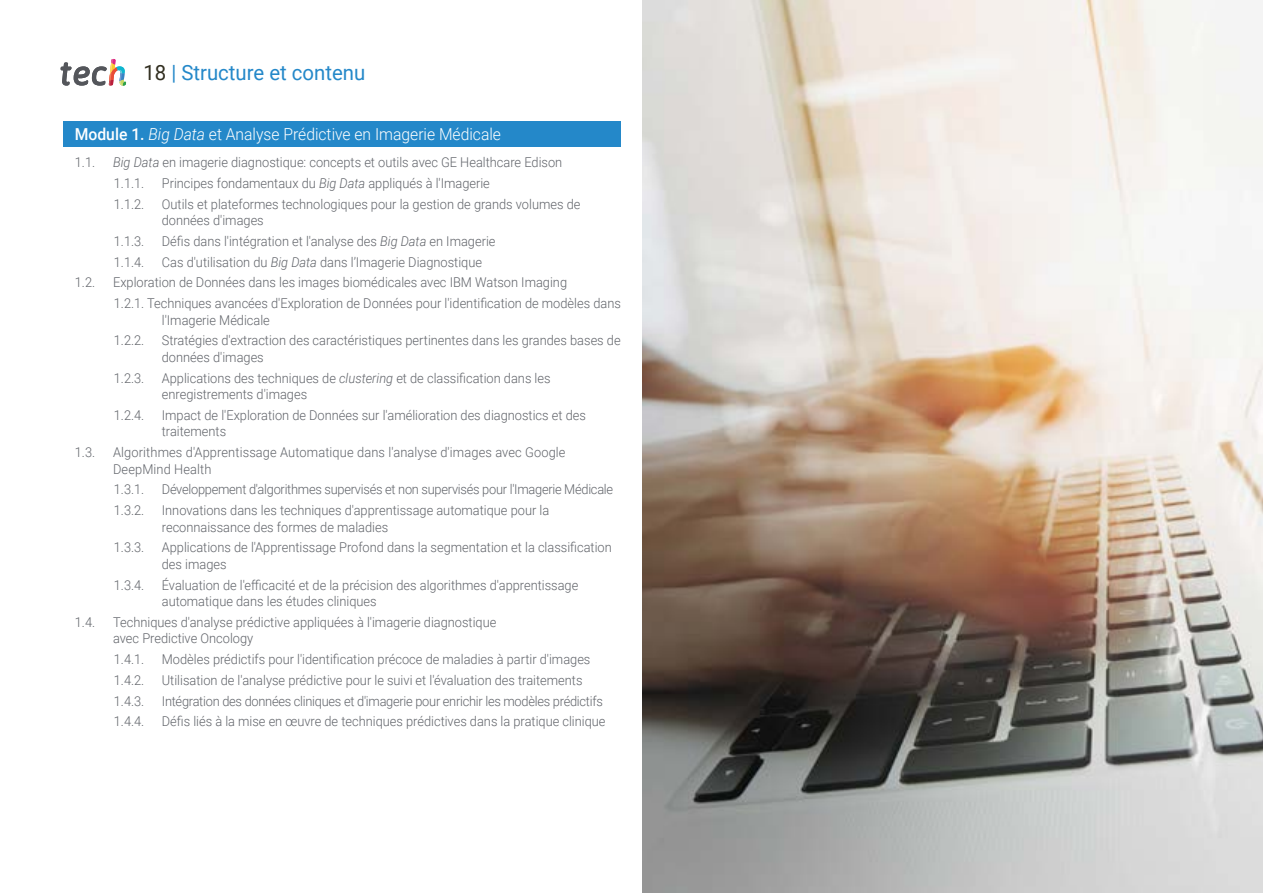
<style>
.page{position:relative;width:1263px;height:893px;background:#fff}
.page>*{position:absolute;margin:0;border:0;box-sizing:border-box;transform-origin:0 0}
.t1{font:21px "Roboto";color:#2488c9}
.t2{font:300 16.5px "Roboto";color:#fff;scale:.95 1}
.t3{font:300 13.5px/16.5px "Roboto";color:#61646a;scale:.95 1}
.t4{font:300 13.5px "Roboto";letter-spacing:-.02em;color:#61646a;scale:.95 1}
.s1{color:#312e20}
.s2{font-weight:500}
.s3{font-style:italic}
</style>
<div class="page">
<div style="left:64px;top:121px;width:557px;height:25px;background:#2488c9"></div>
<img style="left:642px;top:0;width:621px;height:893px">
<svg style="left:61px;top:59px;width:65px;height:27px"></svg>
<h1 class="t1" style="left:144px;top:57px;width:223px"><span class="s1">18</span> | Structure et contenu</h1>
<p class="t2" style="left:75px;top:123px;width:450px"><span class="s2">Module 1.</span> <span class="s3">Big Data</span> et Analyse Prédictive en Imagerie Médicale</p>
<p class="t3" style="left:75px;top:154px;width:23px">1.1.</p>
<p class="t3" style="left:113px;top:151px;width:474px;line-height:20.7px"><span class="s3">Big Data</span> en imagerie diagnostique: concepts et outils avec GE Healthcare Edison<br>1.1.1.</p>
<p class="t3" style="left:162px;top:174px;width:347px">Principes fondamentaux du <span class="s3">Big Data</span> appliqués à l'Imagerie</p>
<p class="t3" style="left:114px;top:195px;width:34px">1.1.2.</p>
<p class="t3" style="left:162px;top:195px;width:442px">Outils et plateformes technologiques pour la gestion de grands volumes de données d'images</p>
<p class="t3" style="left:114px;top:232px;width:34px">1.1.3.</p>
<p class="t3" style="left:162px;top:232px;width:353px">Défis dans l'intégration et l'analyse des <span class="s3">Big Data</span> en Imagerie</p>
<p class="t3" style="left:114px;top:253px;width:34px">1.1.4.</p>
<p class="t3" style="left:162px;top:253px;width:339px">Cas d'utilisation du <span class="s3">Big Data</span> dans l’Imagerie Diagnostique</p>
<p class="t3" style="left:75px;top:274px;width:23px">1.2.</p>
<p class="t3" style="left:113px;top:272px;width:536px;line-height:20.7px">Exploration de Données dans les images biomédicales avec IBM Watson Imaging<br>1.2.1. Techniques avancées d'Exploration de Données pour l'identification de modèles dans</p>
<p class="t3" style="left:162px;top:311px;width:115px">l'Imagerie Médicale</p>
<p class="t3" style="left:114px;top:332px;width:34px">1.2.2.</p>
<p class="t3" style="left:162px;top:332px;width:484px">Stratégies d'extraction des caractéristiques pertinentes dans les grandes bases de données d'images</p>
<p class="t3" style="left:114px;top:369px;width:34px">1.2.3.</p>
<p class="t3" style="left:162px;top:369px;width:411px">Applications des techniques de <span class="s3">clustering</span> et de classification dans les enregistrements d'images</p>
<p class="t3" style="left:114px;top:406px;width:34px">1.2.4.</p>
<p class="t3" style="left:162px;top:406px;width:448px">Impact de l'Exploration de Données sur l'amélioration des diagnostics et des traitements</p>
<p class="t3" style="left:75px;top:443px;width:23px">1.3.</p>
<p class="t3" style="left:113px;top:443px;width:478px">Algorithmes d'Apprentissage Automatique dans l'analyse d'images avec Google<br>DeepMind Health</p>
<p class="t3" style="left:114px;top:481px;width:34px">1.3.1.</p>
<p class="t4" style="left:162px;top:480px;width:477px">Développement d'algorithmes supervisés et non supervisés pour l'Imagerie Médicale</p>
<p class="t3" style="left:114px;top:501px;width:34px">1.3.2.</p>
<p class="t3" style="left:162px;top:501px;width:409px">Innovations dans les techniques d'apprentissage automatique pour la reconnaissance des formes de maladies</p>
<p class="t3" style="left:114px;top:539px;width:34px">1.3.3.</p>
<p class="t3" style="left:162px;top:539px;width:475px">Applications de l'Apprentissage Profond dans la segmentation et la classification des images</p>
<p class="t3" style="left:114px;top:576px;width:34px">1.3.4.</p>
<p class="t3" style="left:162px;top:576px;width:440px">Évaluation de l'efficacité et de la précision des algorithmes d'apprentissage automatique dans les études cliniques</p>
<p class="t3" style="left:75px;top:613px;width:23px">1.4.</p>
<p class="t3" style="left:113px;top:613px;width:405px">Techniques d'analyse prédictive appliquées à l'imagerie diagnostique avec Predictive Oncology</p>
<p class="t3" style="left:114px;top:651px;width:34px">1.4.1.</p>
<p class="t3" style="left:162px;top:651px;width:453px">Modèles prédictifs pour l'identification précoce de maladies à partir d'images</p>
<p class="t3" style="left:114px;top:671px;width:34px">1.4.2.</p>
<p class="t3" style="left:162px;top:671px;width:444px">Utilisation de l'analyse prédictive pour le suivi et l'évaluation des traitements</p>
<p class="t3" style="left:114px;top:692px;width:34px">1.4.3.</p>
<p class="t4" style="left:162px;top:691px;width:466px">Intégration des données cliniques et d'imagerie pour enrichir les modèles prédictifs</p>
<p class="t3" style="left:114px;top:713px;width:34px">1.4.4.</p>
<p class="t3" style="left:162px;top:713px;width:469px">Défis liés à la mise en œuvre de techniques prédictives dans la pratique clinique</p>
</div>
